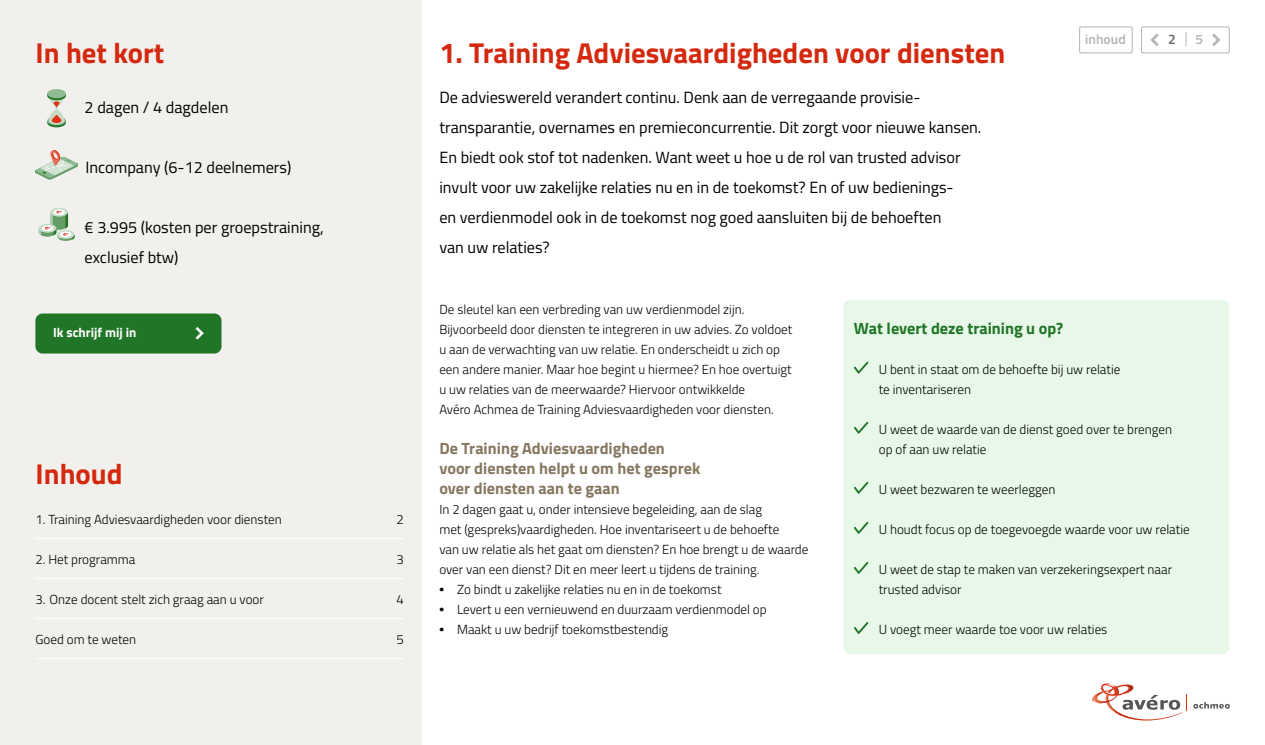
<style>
.page{position:relative;width:1265px;height:745px;background:#fff}
.page>*{position:absolute;margin:0;border:0;box-sizing:border-box;transform-origin:0 0}
.t1{font:700 28.75px "Titillium Web";color:#d4290f}
.t2{font:16.25px/30px "Titillium Web";color:#000}
.t3{font:700 16.25px/20px "Titillium Web";color:#867860}
.t4{font:700 16.25px "Titillium Web";color:#207526}
.t5{font:600 13.75px "Titillium Web";color:#b3b3b3}
.t6{font:600 13.75px "Titillium Web";color:#666}
.t7{font:300 13.12px/20px "Titillium Web";color:#000}
.t8{font:700 13.12px "Titillium Web";color:#fff}
.s1{font-weight:300;font-size:15px;color:#b3b3b3}
.s2{color:#b3b3b3}
.s3{font-family:"Arial";font-weight:700}
</style>
<div class="page">
<div style="left:0;top:0;width:422px;height:744px;background:#f2f0ed"></div>
<svg style="left:47px;top:89px;width:19px;height:9px"></svg>
<svg style="left:47px;top:92px;width:19px;height:35px"></svg>
<svg style="left:36px;top:150px;width:42px;height:29px"></svg>
<div style="left:50px;top:208px;width:18px;height:8px;background:#c7ddc9;border-radius:50%"></div>
<svg style="left:39px;top:209px;width:36px;height:32px"></svg>
<div style="left:843px;top:300px;width:387px;height:54px;background:#e7f8e8;border-radius:7px"></div>
<div style="left:843px;top:343px;width:387px;height:70px;background:#e7f8e8;border-radius:7px"></div>
<div style="left:843px;top:403px;width:387px;height:70px;background:#e7f8e8;border-radius:7px"></div>
<div style="left:843px;top:463px;width:387px;height:50px;background:#e7f8e8;border-radius:7px"></div>
<div style="left:843px;top:503px;width:387px;height:50px;background:#e7f8e8;border-radius:7px"></div>
<div style="left:843px;top:543px;width:387px;height:70px;background:#e7f8e8;border-radius:7px"></div>
<div style="left:843px;top:603px;width:387px;height:50px;background:#e7f8e8;border-radius:7px"></div>
<svg style="left:854px;top:361px;width:14px;height:12px"></svg>
<svg style="left:854px;top:421px;width:14px;height:12px"></svg>
<svg style="left:854px;top:482px;width:14px;height:11px"></svg>
<svg style="left:854px;top:522px;width:14px;height:11px"></svg>
<svg style="left:854px;top:562px;width:14px;height:11px"></svg>
<svg style="left:854px;top:622px;width:14px;height:11px"></svg>
<div style="left:35px;top:313px;width:187px;height:40px;background:#207526;border-radius:7px"></div>
<svg style="left:196px;top:327px;width:8px;height:12px"></svg>
<hr style="left:35px;top:537px;width:369px;height:1px;background:#fff">
<hr style="left:35px;top:577px;width:369px;height:1px;background:#fff">
<hr style="left:35px;top:617px;width:369px;height:1px;background:#fff">
<hr style="left:35px;top:657px;width:369px;height:1px;background:#fff">
<svg style="left:1092px;top:683px;width:138px;height:37px"></svg>
<div style="left:1141px;top:27px;width:89px;height:26px;border:1px solid #b3b3b3"></div>
<div style="left:1079px;top:27px;width:53px;height:26px;border:1px solid #b3b3b3"></div>
<svg style="left:1212px;top:34px;width:8px;height:12px"></svg>
<svg style="left:1150px;top:33px;width:9px;height:13px"></svg>
<h1 class="t1" style="left:36px;top:31px;width:130px">In het kort</h1>
<p class="t2" style="left:85px;top:92px;width:145px">2 dagen / 4 dagdelen</p>
<p class="t2" style="left:86px;top:152px;width:207px">Incompany (6-12 deelnemers)</p>
<p class="t2" style="left:85px;top:212px;width:241px">€ 3.995 (kosten per groepstraining, exclusief btw)</p>
<p class="t8" style="left:53px;top:322px;width:85px">Ik schrijf mij in</p>
<h1 class="t1" style="left:36px;top:451px;width:88px">Inhoud</h1>
<p class="t7" style="left:35px;top:508px;width:248px">1. Training Adviesvaardigheden voor diensten</p>
<p class="t7" style="left:397px;top:508px;width:9px">2</p>
<p class="t7" style="left:35px;top:548px;width:101px">2. Het programma</p>
<p class="t7" style="left:397px;top:548px;width:9px">3</p>
<p class="t7" style="left:35px;top:588px;width:230px">3. Onze docent stelt zich graag aan u voor</p>
<p class="t7" style="left:397px;top:588px;width:9px">4</p>
<p class="t7" style="left:35px;top:628px;width:102px">Goed om te weten</p>
<p class="t7" style="left:397px;top:628px;width:9px">5</p>
<h1 class="t1" style="left:439px;top:31px;width:567px">1. Training Adviesvaardigheden voor diensten</h1>
<p class="t2" style="left:439px;top:82px;width:544px">De advieswereld verandert continu. Denk aan de verregaande provisie&shy;transparantie, overnames en premieconcurrentie. Dit zorgt voor nieuwe kansen.<br>En biedt ook stof tot nadenken. Want weet u hoe u de rol van trusted advisor invult voor uw zakelijke relaties nu en in de toekomst? En of uw bedienings-<br>en verdienmodel ook in de toekomst nog goed aansluiten bij de behoeften<br>van uw relaties?</p>
<p class="t5" style="left:1085px;top:31px;width:42px">inhoud</p>
<p class="t6" style="left:1168px;top:31px;width:37px">2<span class="s1">|</span><span class="s2">5</span></p>
<p class="t7" style="left:439px;top:298px;width:355px">De sleutel kan een verbreding van uw verdienmodel zijn.<br>Bijvoorbeeld door diensten te integreren in uw advies. Zo voldoet u aan de verwachting van uw relatie. En onderscheidt u zich op een andere manier. Maar hoe begint u hiermee? En hoe overtuigt u uw relaties van de meerwaarde? Hiervoor ontwikkelde<br>Avéro Achmea de Training Adviesvaardigheden voor diensten.</p>
<p class="t3" style="left:439px;top:437px;width:263px">De Training Adviesvaardigheden<br>voor diensten helpt u om het gesprek over diensten aan te gaan</p>
<p class="t7" style="left:439px;top:498px;width:371px">In 2 dagen gaat u, onder intensieve begeleiding, aan de slag<br>met (gespreks)vaardigheden. Hoe inventariseert u de behoefte<br>van uw relatie als het gaat om diensten? En hoe brengt u de waarde over van een dienst? Dit en meer leert u tijdens de training.</p>
<p class="t7" style="left:439px;top:578px;width:284px"><span class="s3">•</span> Zo bindt u zakelijke relaties nu en in de toekomst</p>
<p class="t7" style="left:439px;top:598px;width:329px"><span class="s3">•</span> Levert u een vernieuwend en duurzaam verdienmodel op</p>
<p class="t7" style="left:439px;top:618px;width:230px"><span class="s3">•</span> Maakt u uw bedrijf toekomstbestendig</p>
<p class="t4" style="left:854px;top:315px;width:211px">Wat levert deze training u op?</p>
<p class="t7" style="left:879px;top:358px;width:243px">U bent in staat om de behoefte bij uw relatie te inventariseren</p>
<p class="t7" style="left:879px;top:418px;width:295px">U weet de waarde van de dienst goed over te brengen op of aan uw relatie</p>
<p class="t7" style="left:879px;top:478px;width:178px">U weet bezwaren te weerleggen</p>
<p class="t7" style="left:879px;top:518px;width:312px">U houdt focus op de toegevoegde waarde voor uw relatie</p>
<p class="t7" style="left:879px;top:558px;width:295px">U weet de stap te maken van verzekeringsexpert naar trusted advisor</p>
<p class="t7" style="left:879px;top:618px;width:230px">U voegt meer waarde toe voor uw relaties</p>
</div>
